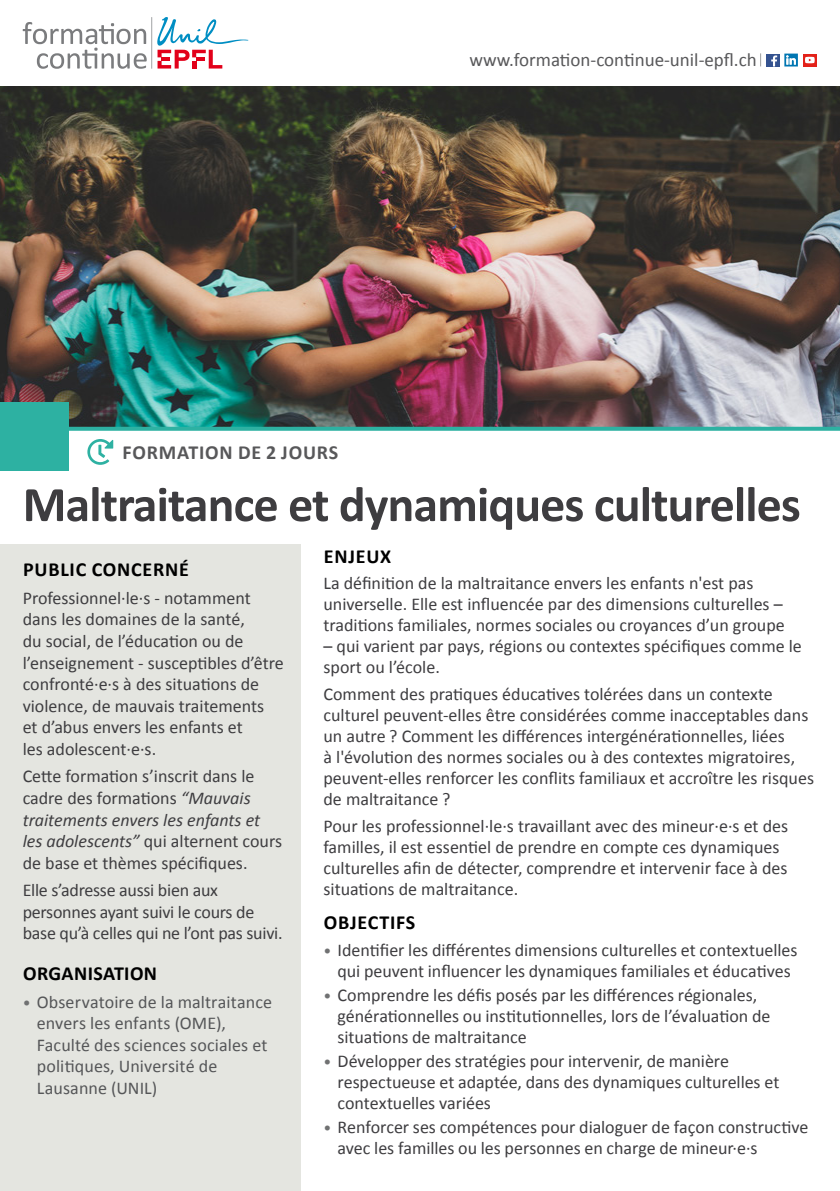
<style>
.page{position:relative;width:840px;height:1191px;background:#fff}
.page>*{position:absolute;margin:0;border:0;box-sizing:border-box;transform-origin:0 0}
.t1{font:700 50px "Calibri";letter-spacing:-.02em;color:#3e3d40}
.t2{font:700 20px "Calibri";letter-spacing:.04em;color:#000}
.t3{font:700 20px "Calibri";letter-spacing:.04em;color:#58585a}
.t4{font:700 20px "Calibri";letter-spacing:.02em;color:#000}
.t5{font:19px "Calibri";color:#58585a}
.t6{font:18px/21px "Calibri";color:#3e3d40}
.t7{font:18px/21.6px "Calibri";letter-spacing:.005em;color:#555658}
.s1{font-size:16px;color:#707172}
.s2{font-style:italic}
</style>
<div class="page">
<div style="left:0;top:544px;width:300px;height:647px;background:#e4e5e0"></div>
<img style="left:0;top:86px;width:839px;height:341px">
<hr style="left:151px;top:17px;width:1px;height:52px;background:#b1b3b4">
<svg style="left:23px;top:22px;width:124px;height:47px"></svg>
<svg style="left:157px;top:17px;width:91px;height:52px"></svg>
<div style="left:0;top:402px;width:68px;height:68px;background:#2db1a2"></div>
<svg style="left:68px;top:427px;width:771px;height:4px;fill:#2db1a2"></svg>
<svg style="left:87px;top:439px;width:26px;height:26px"></svg>
<div style="left:765px;top:54px;width:13px;height:12px;background:#355390"></div>
<svg style="left:771px;top:55px;width:5px;height:11px"></svg>
<svg style="left:783px;top:54px;width:14px;height:12px"></svg>
<svg style="left:785px;top:55px;width:10px;height:10px"></svg>
<svg style="left:803px;top:54px;width:13px;height:12px"></svg>
<svg style="left:804px;top:57px;width:10px;height:6px"></svg>
<p class="t5" style="left:469px;top:47px;width:288px">www.formation-continue-unil-epfl.ch</p>
<p class="t3" style="left:123px;top:438px;width:217px">FORMATION DE 2 JOURS</p>
<h1 class="t1" style="left:23px;top:469px;width:779px">Maltraitance et dynamiques culturelles</h1>
<p class="t2" style="left:324px;top:542px;width:69px">ENJEUX</p>
<p class="t6" style="left:323px;top:572px;width:462px">La définition de la maltraitance envers les enfants n'est pas universelle. Elle est influencée par des dimensions culturelles – traditions familiales, normes sociales ou croyances d’un groupe</p>
<p class="t6" style="left:323px;top:635px;width:479px">– qui varient par pays, régions ou contextes spécifiques comme le sport ou l’école.</p>
<p class="t6" style="left:323px;top:683px;width:492px">Comment des pratiques éducatives tolérées dans un contexte culturel peuvent-elles être considérées comme inacceptables dans un autre ? Comment les différences intergénérationnelles, liées<br>à l'évolution des normes sociales ou à des contextes migratoires, peuvent-elles renforcer les conflits familiaux et accroître les risques de maltraitance ?</p>
<p class="t6" style="left:323px;top:815px;width:466px">Pour les professionnel·le·s travaillant avec des mineur·e·s et des familles, il est essentiel de prendre en compte ces dynamiques culturelles afin de détecter, comprendre et intervenir face à des situations de maltraitance.</p>
<p class="t2" style="left:324px;top:908px;width:93px">OBJECTIFS</p>
<p class="t6" style="left:323px;top:939px;width:475px;text-align:center"><span class="s1">•</span> Identifier les différentes dimensions culturelles et contextuelles qui peuvent influencer les dynamiques familiales et éducatives</p>
<p class="t6" style="left:337px;top:984px;width:434px;text-indent:-14px"><span class="s1">•</span> Comprendre les défis posés par les différences régionales, générationnelles ou institutionnelles, lors de l’évaluation de situations de maltraitance</p>
<p class="t6" style="left:337px;top:1049px;width:443px;text-indent:-14px"><span class="s1">•</span> Développer des stratégies pour intervenir, de manière respectueuse et adaptée, dans des dynamiques culturelles et contextuelles variées</p>
<p class="t6" style="left:337px;top:1115px;width:472px;text-indent:-14px"><span class="s1">•</span> Renforcer ses compétences pour dialoguer de façon constructive avec les familles ou les personnes en charge de mineur·e·s</p>
<p class="t2" style="left:23px;top:555px;width:167px">PUBLIC CONCERNÉ</p>
<p class="t6" style="left:23px;top:586px;width:262px;line-height:21.6px">Professionnel·le·s - notamment dans les domaines de la santé,<br>du social, de l’éducation ou de l’enseignement - susceptibles d’être confronté·e·s à des situations de violence, de mauvais traitements<br>et d’abus envers les enfants et<br>les adolescent·e·s.</p>
<p class="t6" style="left:23px;top:765px;width:261px;line-height:21.6px">Cette formation s’inscrit dans le cadre des formations <span class="s2">“Mauvais traitements envers les enfants et les adolescents”</span> qui alternent cours de base et thèmes spécifiques.</p>
<p class="t6" style="left:23px;top:878px;width:261px;line-height:21.6px">Elle s’adresse aussi bien aux personnes ayant suivi le cours de base qu’à celles qui ne l’ont pas suivi.</p>
<p class="t4" style="left:23px;top:959px;width:135px">ORGANISATION</p>
<p class="t7" style="left:37px;top:990px;width:237px;text-indent:-14px"><span class="s1">•</span> Observatoire de la maltraitance envers les enfants (OME),<br>Faculté des sciences sociales et politiques, Université de<br>Lausanne (UNIL)</p>
</div>
